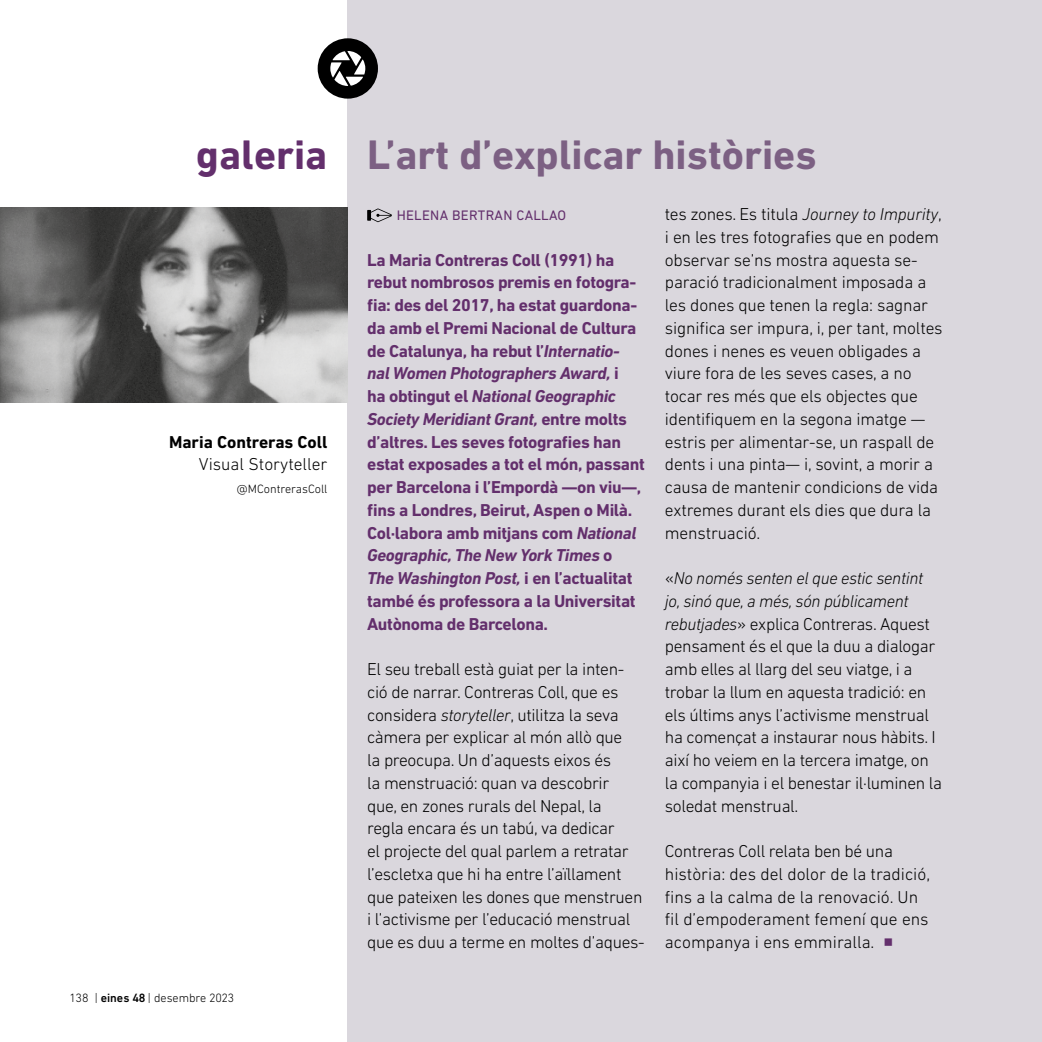
<style>
.page{position:relative;width:1042px;height:1042px;background:#fff}
.page>*{position:absolute;margin:0;border:0;box-sizing:border-box;transform-origin:0 0}
.t1{font:700 42px "DIN Next LT Pro";color:#7c6083}
.t2{font:700 42px "DIN Next LT Pro";color:#632f6c}
.t3{font:300 17.5px/22.8px "DIN Next LT Pro";letter-spacing:-.02em;color:#000}
.t4{font:700 17.5px/22.8px "DIN Next LT Pro";letter-spacing:-.02em;color:#632f6c}
.t5{font:300 17.5px/22.8px "DIN Next LT Pro";color:#000}
.t6{font:700 17.5px "DIN Next LT Pro";color:#000}
.t7{font:14px "DIN Next LT Pro";letter-spacing:.02em;color:#632f6c}
.t8{font:300 12.25px "DIN Next LT Pro";color:#000}
.s1{font-weight:500}
.s2{font-style:italic}
</style>
<div class="page">
<div style="left:347px;top:0;width:695px;height:1040px;background:#dad7dd"></div>
<svg style="left:367px;top:208px;width:25px;height:14px"></svg>
<img style="left:0;top:207px;width:347px;height:195px">
<div style="left:318px;top:38px;width:60px;height:61px;background:#000;border-radius:50%"></div>
<svg style="left:330px;top:51px;width:35px;height:35px"></svg>
<h1 class="t2" style="left:196px;top:130px;width:133px">galeria</h1>
<p class="t6" style="left:169px;top:431px;width:160px">Maria Contreras Coll</p>
<p class="t5" style="left:199px;top:453px;width:130px">Visual Storyteller</p>
<p class="t8" style="left:237px;top:482px;width:92px">@MContrerasColl</p>
<p class="t8" style="left:69px;top:990px;width:166px">138 | <span class="s1">eines 48</span> | desembre 2023</p>
<h1 class="t1" style="left:367px;top:130px;width:451px">L’art d’explicar històries</h1>
<p class="t7" style="left:397px;top:207px;width:171px">HELENA BERTRAN CALLAO</p>
<p class="t4" style="left:367px;top:248px;width:279px">La Maria Contreras Coll (1991) ha rebut nombrosos premis en fotogra&shy;fia: des del 2017, ha estat guardona&shy;da amb el Premi Nacional de Cultura de Catalunya, ha rebut l’<span class="s2">Internatio&shy;nal Women Photographers Award,</span> i<br>ha obtingut el <span class="s2">National Geographic Society Meridiant Grant,</span> entre molts d’altres. Les seves fotografies han estat exposades a tot el món, passant per Barcelona i l’Empordà —on viu—, fins a Londres, Beirut, Aspen o Milà.<br>Col·labora amb mitjans com <span class="s2">National Geographic, The New York Times</span> o<br><span class="s2">The Washington Post,</span> i en l’actualitat també és professora a la Universitat Autònoma de Barcelona.</p>
<p class="t3" style="left:367px;top:657px;width:279px">El seu treball està guiat per la inten&shy;ció de narrar. Contreras Coll, que es considera <span class="s2">storyteller</span>, utilitza la seva càmera per explicar al món allò que<br>la preocupa. Un d’aquests eixos és<br>la menstruació: quan va descobrir<br>que, en zones rurals del Nepal, la<br>regla encara és un tabú, va dedicar<br>el projecte del qual parlem a retratar l’escletxa que hi ha entre l’aïllament que pateixen les dones que menstruen i l’activisme per l’educació menstrual que es duu a terme en moltes d’aques-</p>
<p class="t3" style="left:665px;top:202px;width:279px">tes zones. Es titula <span class="s2">Journey to Impurity</span>, i en les tres fotografies que en podem observar se’ns mostra aquesta se&shy;paració tradicionalment imposada a les dones que tenen la regla: sagnar significa ser impura, i, per tant, moltes dones i nenes es veuen obligades a viure fora de les seves cases, a no tocar res més que els objectes que identifiquem en la segona imatge — estris per alimentar-se, un raspall de dents i una pinta— i, sovint, a morir a causa de mantenir condicions de vida extremes durant els dies que dura la menstruació.</p>
<p class="t3" style="left:665px;top:566px;width:279px">«<span class="s2">No només senten el que estic sentint jo, sinó que, a més, són públicament rebutjades</span>» explica Contreras. Aquest pensament és el que la duu a dialogar amb elles al llarg del seu viatge, i a trobar la llum en aquesta tradició: en els últims anys l’activisme menstrual ha començat a instaurar nous hàbits. I així ho veiem en la tercera imatge, on la companyia i el benestar il·luminen la soledat menstrual.</p>
<p class="t5" style="left:665px;top:839px;width:267px">Contreras Coll relata ben bé una història: des del dolor de la tradició, fins a la calma de la renovació. Un fil d’empoderament femení que ens acompanya i ens emmiralla.</p>
</div>
